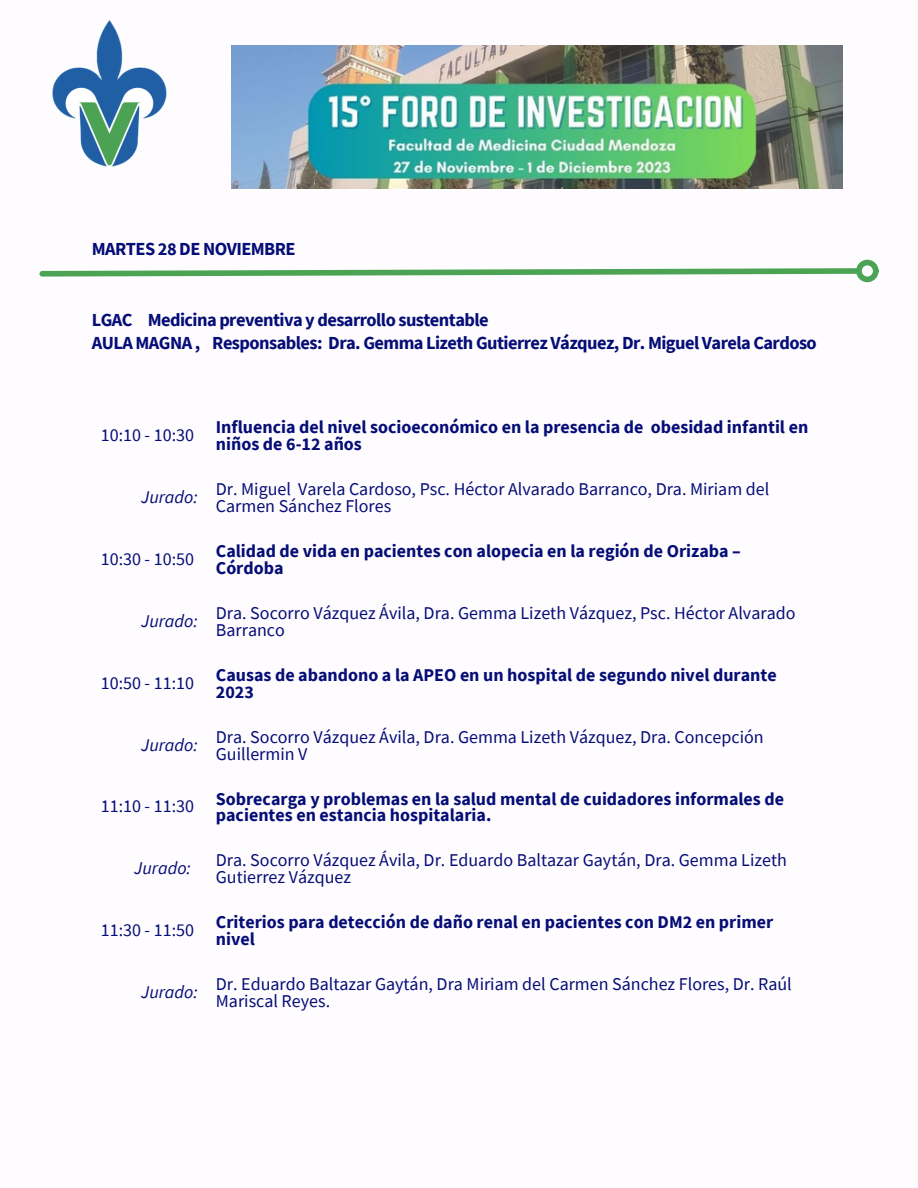
<style>
.page{position:relative;width:918px;height:1188px;background:#fff}
.page>*{position:absolute;margin:0;border:0;box-sizing:border-box;transform-origin:0 0}
.t1{font:700 18.45px "Source Sans Pro";letter-spacing:-.03em;color:#050d76}
.t2{font:18px/16.8px "Source Sans Pro";color:#050d76}
.t3{font:700 18px/16.8px "Source Sans Pro";color:#050d76}
.t4{font:italic 18px "Source Sans Pro";color:#050d76}
</style>
<div class="page">
<img style="left:52px;top:20px;width:115px;height:147px">
<img style="left:231px;top:46px;width:611px;height:142px">
<svg style="left:39px;top:265px;width:820px;height:14px"></svg>
<div style="left:856px;top:260px;width:23px;height:22px;border:6px solid #4da354;border-radius:50%"></div>
<p class="t1" style="left:92px;top:236px;width:205px">MARTES 28 DE NOVIEMBRE</p>
<p class="t1" style="left:92px;top:307px;width:398px">LGAC Medicina preventiva y desarrollo sustentable</p>
<p class="t1" style="left:92px;top:331px;width:726px">AULA MAGNA , Responsables: Dra. Gemma Lizeth Gutierrez Vázquez, Dr. Miguel Varela Cardoso</p>
<p class="t2" style="left:101px;top:426px;width:95px">10:10 - 10:30</p>
<p class="t3" style="left:216px;top:419px;width:594px">Influencia del nivel socioeconómico en la presencia de obesidad infantil en niños de 6-12 años</p>
<p class="t4" style="left:141px;top:485px;width:58px">Jurado:</p>
<p class="t2" style="left:216px;top:480px;width:555px">Dr. Miguel Varela Cardoso, Psc. Héctor Alvarado Barranco, Dra. Miriam del<br>Carmen Sánchez Flores</p>
<p class="t2" style="left:101px;top:550px;width:95px">10:30 - 10:50</p>
<p class="t3" style="left:216px;top:542px;width:527px">Calidad de vida en pacientes con alopecia en la región de Orizaba –<br>Córdoba</p>
<p class="t4" style="left:141px;top:609px;width:58px">Jurado:</p>
<p class="t2" style="left:216px;top:604px;width:581px">Dra. Socorro Vázquez Ávila, Dra. Gemma Lizeth Vázquez, Psc. Héctor Alvarado<br>Barranco</p>
<p class="t2" style="left:101px;top:674px;width:95px">10:50 - 11:10</p>
<p class="t3" style="left:216px;top:666px;width:562px">Causas de abandono a la APEO en un hospital de segundo nivel durante<br>2023</p>
<p class="t4" style="left:141px;top:733px;width:58px">Jurado:</p>
<p class="t2" style="left:216px;top:728px;width:549px">Dra. Socorro Vázquez Ávila, Dra. Gemma Lizeth Vázquez, Dra. Concepción<br>Guillermin V</p>
<p class="t2" style="left:101px;top:798px;width:95px">11:10 - 11:30</p>
<p class="t3" style="left:216px;top:790px;width:570px">Sobrecarga y problemas en la salud mental de cuidadores informales de pacientes en estancia hospitalaria.</p>
<p class="t4" style="left:134px;top:857px;width:58px">Jurado:</p>
<p class="t2" style="left:216px;top:852px;width:573px">Dra. Socorro Vázquez Ávila, Dr. Eduardo Baltazar Gaytán, Dra. Gemma Lizeth<br>Gutierrez Vázquez</p>
<p class="t2" style="left:101px;top:921px;width:95px">11:30 - 11:50</p>
<p class="t3" style="left:216px;top:914px;width:559px">Criterios para detección de daño renal en pacientes con DM2 en primer nivel</p>
<p class="t4" style="left:141px;top:980px;width:58px">Jurado:</p>
<p class="t2" style="left:216px;top:975px;width:578px">Dr. Eduardo Baltazar Gaytán, Dra Miriam del Carmen Sánchez Flores, Dr. Raúl<br>Mariscal Reyes.</p>
</div>
